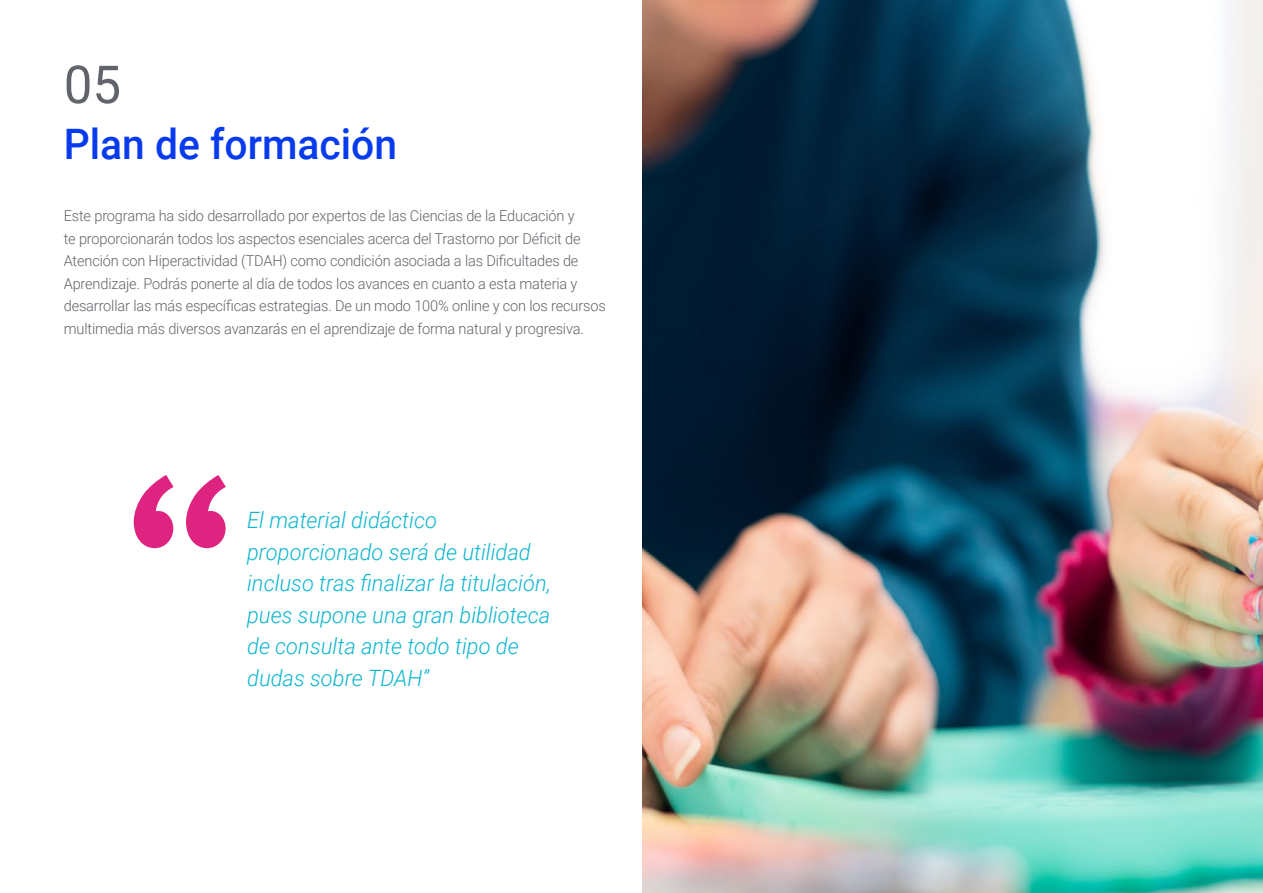
<style>
.page{position:relative;width:1263px;height:893px;background:#fff}
.page>*{position:absolute;margin:0;border:0;box-sizing:border-box;transform-origin:0 0}
.t1{font:52.5px "Roboto";color:#61646a}
.t2{font:500 42px "Roboto";color:#083bee}
.t3{font:italic 300 22.5px/31.5px "Roboto";color:#0fb6cf}
.t4{font:300 15px/22.5px "Roboto";letter-spacing:-.01em;color:#61646a}
</style>
<div class="page">
<svg style="left:134px;top:475px;width:92px;height:73px"></svg>
<img style="left:642px;top:0;width:621px;height:893px">
<h1 class="t1" style="left:64px;top:48px;width:59px">05</h1>
<h2 class="t2" style="left:64px;top:115px;width:335px">Plan de formación</h2>
<p class="t4" style="left:64px;top:204px;width:543px">Este programa ha sido desarrollado por expertos de las Ciencias de la Educación y<br>te proporcionarán todos los aspectos esenciales acerca del Trastorno por Déficit de Atención con Hiperactividad (TDAH) como condición asociada a las Dificultades de Aprendizaje. Podrás ponerte al día de todos los avances en cuanto a esta materia y desarrollar las más específicas estrategias. De un modo 100% online y con los recursos multimedia más diversos avanzarás en el aprendizaje de forma natural y progresiva.</p>
<h3 class="t3" style="left:247px;top:504px;width:305px">El material didáctico proporcionado será de utilidad incluso tras finalizar la titulación, pues supone una gran biblioteca de consulta ante todo tipo de dudas sobre TDAH”</h3>
</div>
